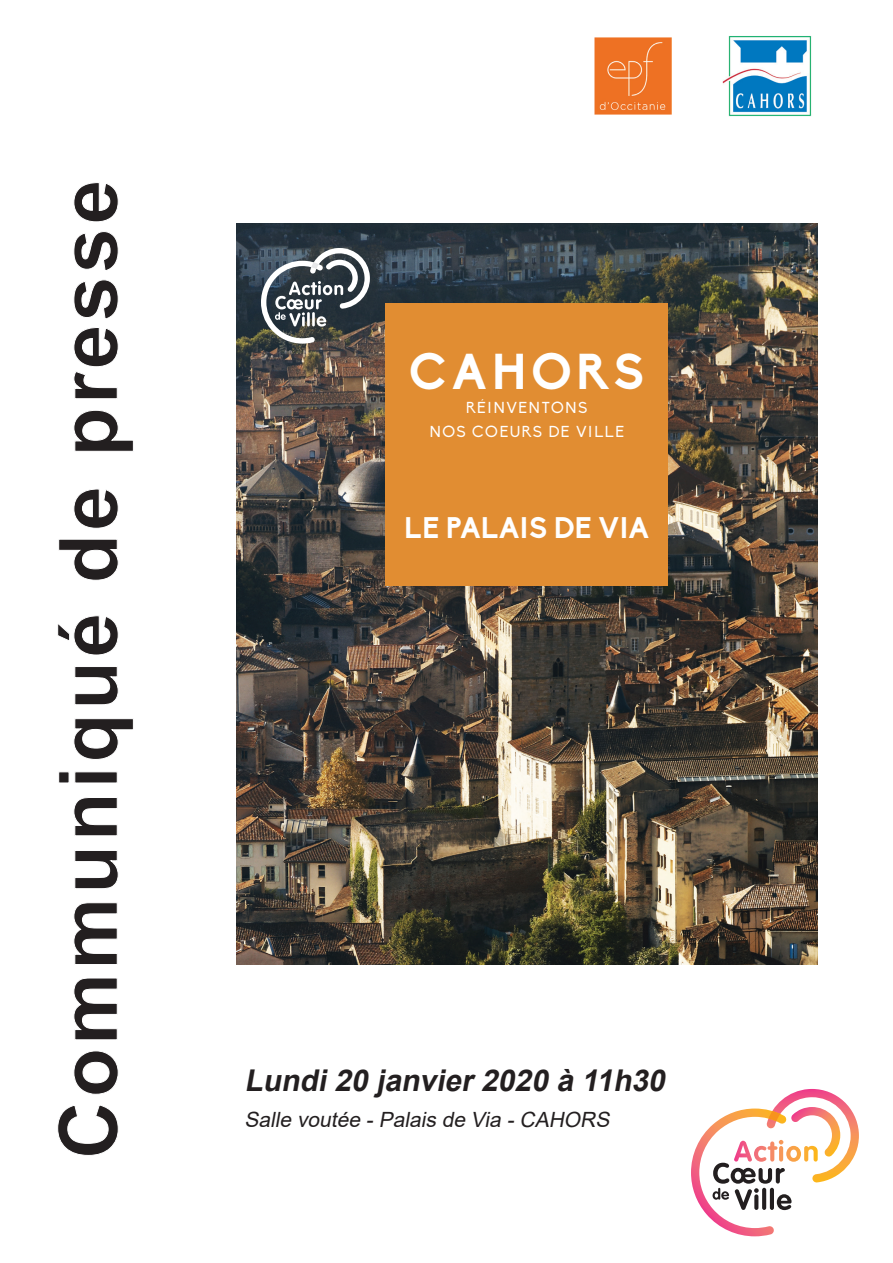
<style>
.page{position:relative;width:893px;height:1263px;background:#fff}
.page>*{position:absolute;margin:0;border:0;box-sizing:border-box;transform-origin:0 0}
.t1{font:700 81.75px "Arial";letter-spacing:.04em;color:#231f20}
.t2{font:700 49.5px "Biko";letter-spacing:.1em;color:#fff}
.t3{font:italic 700 30px "Arial";color:#231f20}
.t4{font:700 29.25px "Biko";color:#fff}
.t5{font:italic 21px "Arial";color:#231f20}
.t6{font:15.6px/24.3px "Biko";letter-spacing:.09em;color:#fff;text-align:center}
</style>
<div class="page">
<svg style="left:691px;top:1089px;width:168px;height:147px"></svg>
<img style="left:237px;top:223px;width:581px;height:741px">
<div style="left:386px;top:303px;width:282px;height:283px;background:#e18d32"></div>
<svg style="left:261px;top:248px;width:109px;height:96px"></svg>
<img style="left:722px;top:36px;width:90px;height:81px">
<img style="left:595px;top:38px;width:76px;height:76px">
<h1 class="t1" style="left:31px;top:1159px;width:981px;rotate:-90deg">Communiqué de presse</h1>
<h2 class="t2" style="left:409px;top:342px;width:237px">CAHORS</h2>
<p class="t6" style="left:429px;top:396px;width:196px">RÉINVENTONS<br>NOS COEURS DE VILLE</p>
<h3 class="t4" style="left:404px;top:510px;width:247px">LE PALAIS DE VIA</h3>
<h3 class="t3" style="left:244px;top:1059px;width:429px">Lundi20 janvier2020 à 11h30</h3>
<p class="t5" style="left:244px;top:1105px;width:371px">Salle voutée -Palais de Via -CAHORS</p>
</div>
